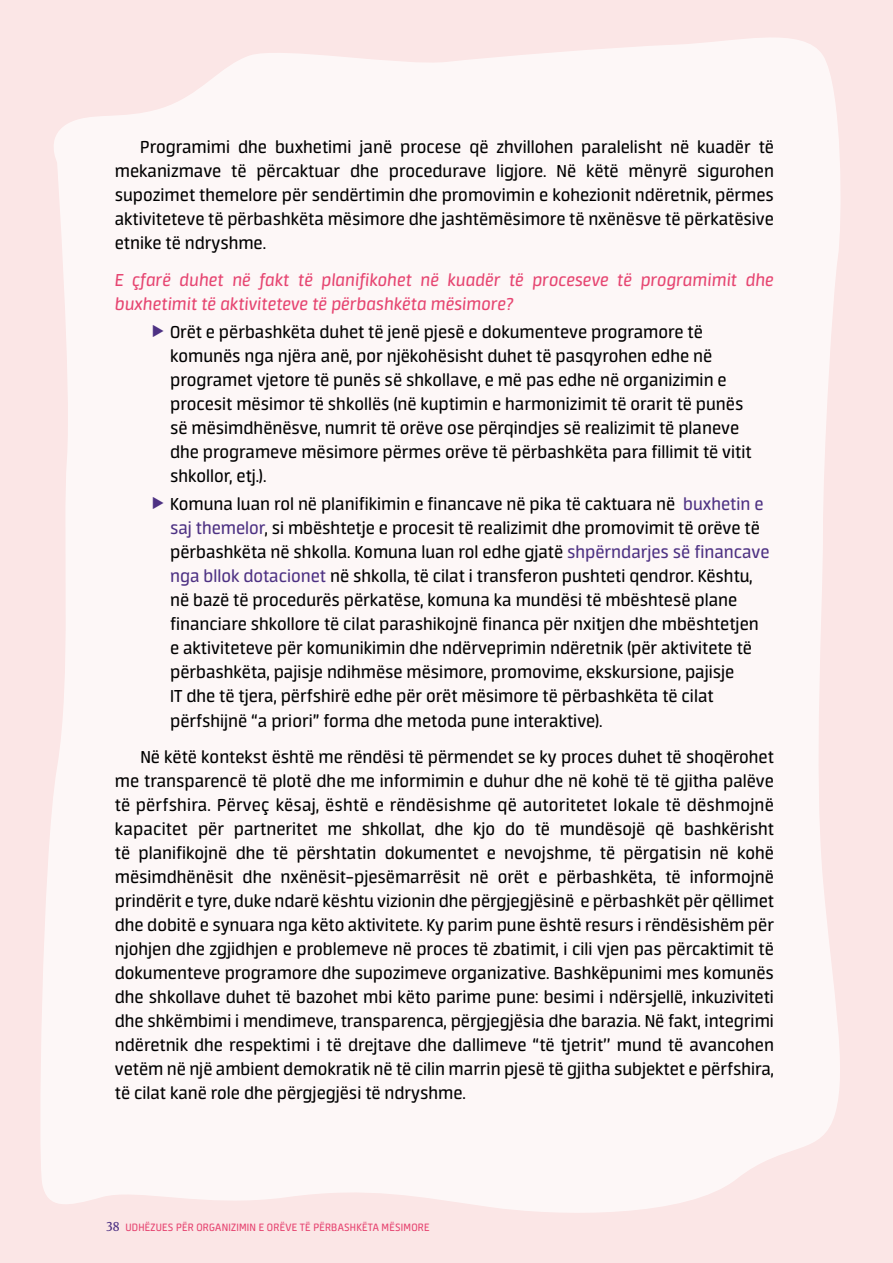
<style>
.page{position:relative;width:893px;height:1263px;background:#fbe6e6}
.page>*{position:absolute;margin:0;border:0;box-sizing:border-box;transform-origin:0 0}
.t1{font:19.5px/24px "Neuron";color:#000;text-align:justify}
.t2{font:italic 19.5px/24px "Neuron";color:#e64571}
.t3{font:12px "Neuron";letter-spacing:.02em;color:#e64571}
.s1{color:#4d3183}
.s2{font-family:"Stobi Serif";font-weight:500;color:#4d3183}
</style>
<div class="page">
<div style="left:41px;top:38px;width:799px;height:1175px;background:#fdf7f7"></div>
<svg style="left:153px;top:325px;width:11px;height:12px"></svg>
<svg style="left:153px;top:497px;width:11px;height:12px"></svg>
<p class="t1" style="left:115px;top:135px;width:661px;text-indent:26px">Programimi dhe buxhetimi janë procese që zhvillohen paralelisht në kuadër të mekanizmave të përcaktuar dhe procedurave ligjore. Në këtë mënyrë sigurohen supozimet themelore për sendërtimin dhe promovimin e kohezionit ndëretnik, përmes aktiviteteve të përbashkëta mësimore dhe jashtëmësimore të nxënësve të përkatësive etnike të ndryshme.</p>
<p class="t2" style="left:115px;top:268px;width:661px">E çfarë duhet në fakt të planifikohet në kuadër të proceseve të programimit dhe buxhetimit të aktiviteteve të përbashkëta mësimore?</p>
<p class="t1" style="left:170px;top:320px;width:583px;text-align:left">Orët e përbashkëta duhet të jenë pjesë e dokumenteve programore të komunës nga njëra anë, por njëkohësisht duhet të pasqyrohen edhe në programet vjetore të punës së shkollave, e më pas edhe në organizimin e procesit mësimor të shkollës (në kuptimin e harmonizimit të orarit të punës së mësimdhënësve, numrit të orëve ose përqindjes së realizimit të planeve dhe programeve mësimore përmes orëve të përbashkëta para fillimit të vitit shkollor, etj.).</p>
<p class="t1" style="left:170px;top:492px;width:601px;text-align:left">Komuna luan rol në planifikimin e financave në pika të caktuara në <span class="s1">buxhetin e saj themelor</span>, si mbështetje e procesit të realizimit dhe promovimit të orëve të përbashkëta në shkolla. Komuna luan rol edhe gjatë <span class="s1">shpërndarjes së financave nga bllok dotacionet</span> në shkolla, të cilat i transferon pushteti qendror. Kështu, në bazë të procedurës përkatëse, komuna ka mundësi të mbështesë plane financiare shkollore të cilat parashikojnë financa për nxitjen dhe mbështetjen e aktiviteteve për komunikimin dhe ndërveprimin ndëretnik (për aktivitete të përbashkëta, pajisje ndihmëse mësimore, promovime, ekskursione, pajisje<br>IT dhe të tjera, përfshirë edhe për orët mësimore të përbashkëta të cilat përfshijnë “a priori” forma dhe metoda pune interaktive).</p>
<p class="t1" style="left:115px;top:745px;width:661px;text-indent:26px">Në këtë kontekst është me rëndësi të përmendet se ky proces duhet të shoqërohet me transparencë të plotë dhe me informimin e duhur dhe në kohë të të gjitha palëve të përfshira. Përveç kësaj, është e rëndësishme që autoritetet lokale të dëshmojnë kapacitet për partneritet me shkollat, dhe kjo do të mundësojë që bashkërisht të planifikojnë dhe të përshtatin dokumentet e nevojshme, të përgatisin në kohë mësimdhënësit dhe nxënësit–pjesëmarrësit në orët e përbashkëta, të informojnë prindërit e tyre, duke ndarë kështu vizionin dhe përgjegjësinë e përbashkët për qëllimet dhe dobitë e synuara nga këto aktivitete. Ky parim pune është resurs i rëndësishëm për njohjen dhe zgjidhjen e problemeve në proces të zbatimit, i cili vjen pas përcaktimit të dokumenteve programore dhe supozimeve organizative. Bashkëpunimi mes komunës dhe shkollave duhet të bazohet mbi këto parime pune: besimi i ndërsjellë, inkuziviteti dhe shkëmbimi i mendimeve, transparenca, përgjegjësia dhe barazia. Në fakt, integrimi ndëretnik dhe respektimi i të drejtave dhe dallimeve “të tjetrit’’ mund të avancohen vetëm në një ambient demokratik në të cilin marrin pjesë të gjitha subjektet e përfshira, të cilat kanë role dhe përgjegjësi të ndryshme.</p>
<p class="t3" style="left:106px;top:1221px;width:325px"><span class="s2">38</span> UDHËZUES PËR ORGANIZIMIN E ORËVE TË PËRBASHKËTA MËSIMORE</p>
</div>
